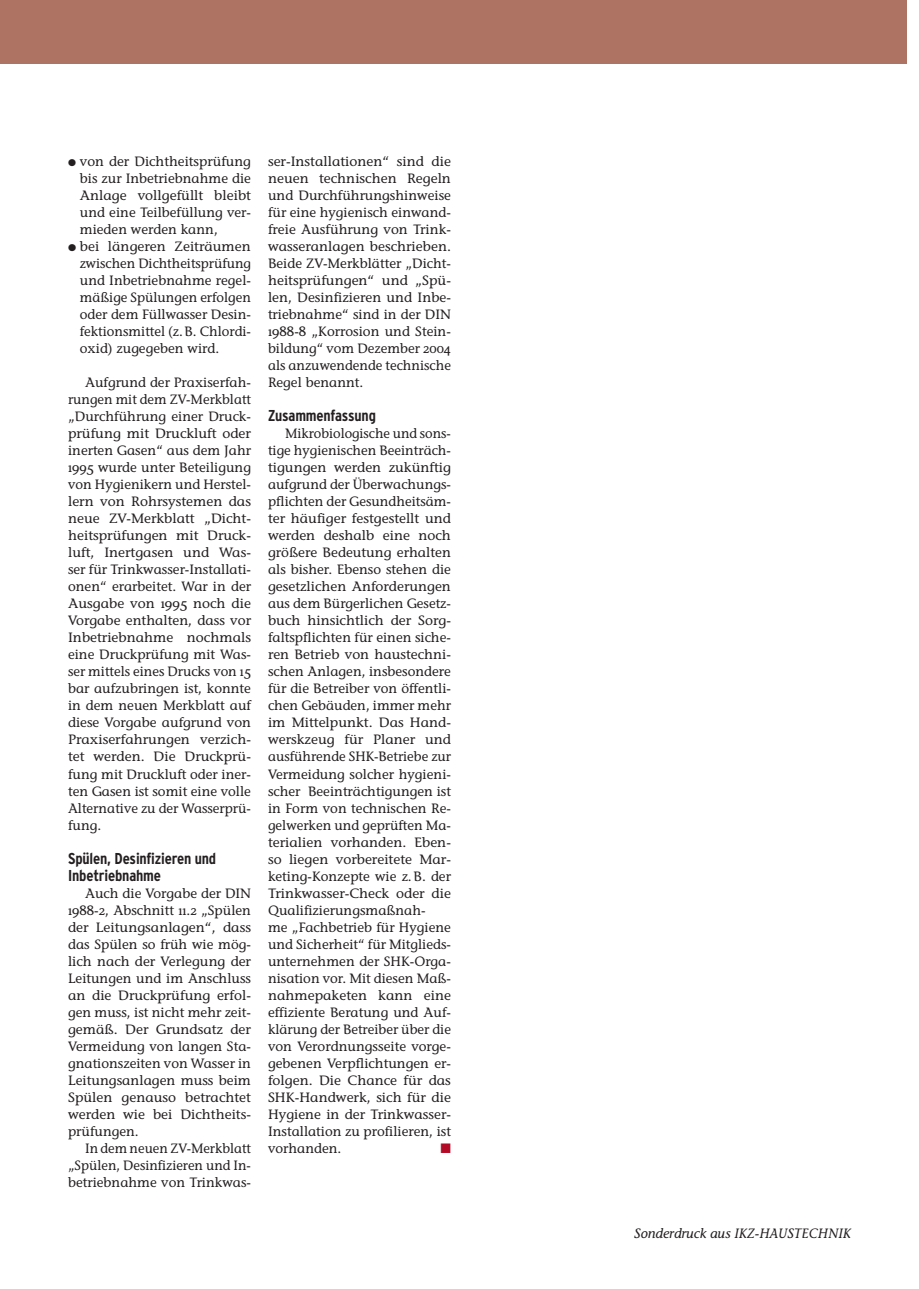
<style>
.page{position:relative;width:919px;height:1289px;background:#fff}
.page>*{position:absolute;margin:0;border:0;box-sizing:border-box;transform-origin:0 0}
.t1{font:700 condensed 15.75px/17px "IKZ Head";letter-spacing:-.01em;color:#231f20}
.t2{font:13.5px/17px "IKZ";color:#231f20;text-align:justify}
.t3{font:italic 13.5px "IKZ";color:#231f20}
.t4{font:13.5px "IKZ";color:#b10b27}
</style>
<div class="page">
<div style="left:0;top:0;width:906px;height:64px;background:#af7363"></div>
<p class="t2" style="left:68px;top:154px;width:184px">∑ von der Dichtheitsprüfung</p>
<p class="t2" style="left:80px;top:171px;width:173px">bis zur Inbetriebnahme die</p>
<p class="t2" style="left:80px;top:188px;width:173px">Anlage vollgefüllt bleibt</p>
<p class="t2" style="left:80px;top:205px;width:173px">und eine Teilbefüllung ver-</p>
<p class="t2" style="left:80px;top:222px;width:139px">mieden werden kann,</p>
<p class="t2" style="left:68px;top:239px;width:184px">∑ bei längeren Zeiträumen</p>
<p class="t2" style="left:80px;top:256px;width:173px">zwischen Dichtheitsprüfung</p>
<p class="t2" style="left:80px;top:273px;width:173px">und Inbetriebnahme regel-</p>
<p class="t2" style="left:80px;top:290px;width:173px">mäßige Spülungen erfolgen</p>
<p class="t2" style="left:80px;top:307px;width:173px">oder dem Füllwasser Desin-</p>
<p class="t2" style="left:80px;top:324px;width:173px">fektionsmittel (z. B. Chlordi-</p>
<p class="t2" style="left:80px;top:341px;width:141px">oxid) zugegeben wird.</p>
<p class="t2" style="left:68px;top:375px;width:184px;text-indent:17px">Aufgrund der Praxiserfah&shy;rungen mit dem ZV-Merkblatt „Durchführung einer Druck&shy;prüfung mit Druckluft oder inerten Gasen“ aus dem Jahr 1995 wurde unter Beteiligung von Hygienikern und Herstel&shy;lern von Rohrsystemen das neue ZV-Merkblatt „Dicht&shy;heitsprüfungen mit Druck&shy;luft, Inertgasen und Was&shy;ser für Trinkwasser-Installati&shy;onen“ erarbeitet. War in der Ausgabe von 1995 noch die Vorgabe enthalten, dass vor Inbetriebnahme nochmals eine Druckprüfung mit Was&shy;ser mittels eines Drucks von 15 bar aufzubringen ist, konnte in dem neuen Merkblatt auf diese Vorgabe aufgrund von Praxis erfahrungen verzich&shy;tet werden. Die Druckprü&shy;fung mit Druckluft oder iner&shy;ten Gasen ist somit eine volle Alternative zu der Wasserprü&shy;fung.</p>
<p class="t1" style="left:68px;top:850px;width:150px">Spülen, Desinfizieren und<br>Inbetriebnahme</p>
<p class="t2" style="left:68px;top:885px;width:184px;text-indent:17px">Auch die Vorgabe der DIN 1988-2, Abschnitt 11.2 „Spülen der Leitungsanlagen“, dass das Spülen so früh wie mög&shy;lich nach der Verlegung der Leitungen und im Anschluss an die Druckprüfung erfol&shy;gen muss, ist nicht mehr zeit&shy;gemäß. Der Grundsatz der Vermeidung von langen Sta&shy;gnationszeiten von Wasser in Leitungsanlagen muss beim Spülen genauso betrachtet werden wie bei Dichtheits&shy;prüfungen.</p>
<p class="t2" style="left:68px;top:1140px;width:184px;text-indent:17px">In dem neuen ZV-Merkblatt „Spülen, Desinfizieren und In&shy;betriebnahme von Trinkwas-</p>
<p class="t2" style="left:268px;top:154px;width:184px">ser-Installationen“ sind die neuen technischen Regeln und Durchführungshinweise für eine hygienisch einwand&shy;freie Ausführung von Trink&shy;wasseranlagen beschrieben.<br>Beide ZV-Merkblätter „Dicht&shy;heitsprüfungen“ und „Spü&shy;len, Desinfizieren und Inbe&shy;triebnahme“ sind in der DIN 1988-8 „Korrosion und Stein&shy;bildung“ vom Dezember 2004 als anzuwendende technische Regel benannt.</p>
<p class="t1" style="left:268px;top:408px;width:109px">Zusammenfassung</p>
<p class="t2" style="left:268px;top:426px;width:184px;text-align:left;text-indent:17px">Mikrobiologische und sons&shy;tige hygienischen Beeinträch&shy;tigungen werden zukünftig aufgrund der Überwachungs&shy;pflichten der Gesundheitsäm&shy;ter häufiger festgestellt und werden deshalb eine noch größere Bedeutung erhalten als bisher. Ebenso stehen die gesetzlichen Anforderungen aus dem Bürgerlichen Gesetz&shy;buch hinsichtlich der Sorg&shy;faltspflichten für einen siche&shy;ren Betrieb von haustechni&shy;schen Anlagen, insbesondere für die Betreiber von öffentli&shy;chen Gebäuden, immer mehr im Mittelpunkt. Das Hand&shy;werskzeug für Planer und ausführende SHK-Betriebe zur<br>Vermeidung solcher hygieni&shy;scher Beeinträchtigungen ist in Form von technischen Re&shy;gelwerken und geprüften Ma&shy;terialien vorhanden. Eben&shy;so liegen vorbereitete Mar&shy;keting-Konzepte wie z. B. der<br>Trinkwasser-Check oder die<br>Qualifizierungsmaßnah-<br>me „Fachbetrieb für Hygiene und Sicherheit“ für Mitglieds&shy;unternehmen der SHK-Orga&shy;nisation vor. Mit diesen Maß&shy;nahmepaketen kann eine effiziente Beratung und Auf&shy;klärung der Betreiber über die von Verordnungsseite vorge&shy;gebenen Verpflichtungen er&shy;folgen. Die Chance für das<br>SHK-Handwerk, sich für die<br>Hygiene in der Trinkwasser-<br>Installation zu profilieren, ist vorhanden.</p>
<p class="t4" style="left:440px;top:1142px;width:12px">∂</p>
<p class="t3" style="left:634px;top:1227px;width:218px">Sonderdruck aus IKZ-HAUSTECHNIK</p>
</div>
